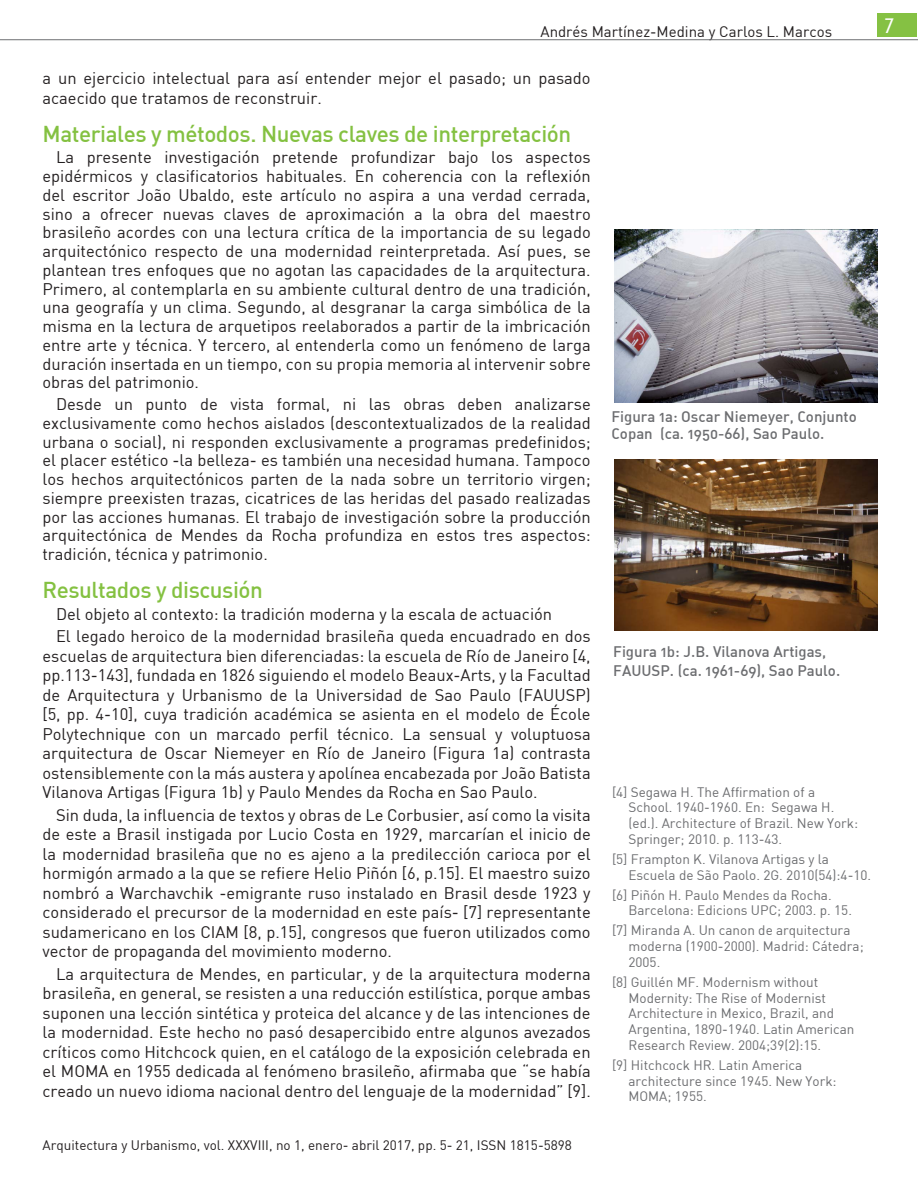
<style>
.page{position:relative;width:918px;height:1188px;background:#fff}
.page>*{position:absolute;margin:0;border:0;box-sizing:border-box;transform-origin:0 0}
.subtitulo_1{font:500 22.5px "DIN";letter-spacing:-.02em;color:#84c141}
.titulo_de_articulo{font:300 19.5px "DIN Neuzeit Grotesk";color:#fff}
.cuerpo_de_texto{font:16.5px/19.5px "DIN";color:#231f20;text-align:justify}
.pie_de_foto{font:15px/16.5px "DIN Medium Alternate";color:#6c6d70}
.t1{font:15px "DIN";color:#231f20}
.notas_bibligraficas{font:13.5px/15.8px "DIN";color:#6c6d70}
.t2{font:13.5px "DIN";color:#231f20}
</style>
<div class="page">
<div style="left:878px;top:14px;width:39px;height:23px;background:#84c141"></div>
<hr style="left:0;top:39px;width:918px;height:1px;background:#6c6d70">
<img style="left:614px;top:230px;width:264px;height:172px">
<img style="left:614px;top:459px;width:264px;height:172px">
<p class="t1" style="left:541px;top:22px;width:293px">Andrés Martínez-Medina y Carlos L. Marcos</p>
<p class="cuerpo_de_texto" style="left:43px;top:68px;width:550px">a un ejercicio intelectual para así entender mejor el pasado; un pasado acaecido que tratamos de reconstruir.</p>
<p class="subtitulo_1" style="left:43px;top:119px;width:530px">Materiales y métodos. Nuevas claves de interpretación</p>
<p class="cuerpo_de_texto" style="left:43px;top:148px;width:550px;line-height:18.8px;text-indent:14px">La presente investigación pretende profundizar bajo los aspectos epidérmicos y clasificatorios habituales. En coherencia con la reflexión del escritor João Ubaldo, este artículo no aspira a una verdad cerrada, sino a ofrecer nuevas claves de aproximación a la obra del maestro brasileño acordes con una lectura crítica de la importancia de su legado arquitectónico respecto de una modernidad reinterpretada. Así pues, se plantean tres enfoques que no agotan las capacidades de la arquitectura.<br>Primero, al contemplarla en su ambiente cultural dentro de una tradición, una geografía y un clima. Segundo, al desgranar la carga simbólica de la misma en la lectura de arquetipos reelaborados a partir de la imbricación entre arte y técnica. Y tercero, al entenderla como un fenómeno de larga duración insertada en un tiempo, con su propia memoria al intervenir sobre obras del patrimonio.</p>
<p class="cuerpo_de_texto" style="left:43px;top:394px;width:550px;line-height:18.8px;text-indent:14px">Desde un punto de vista formal, ni las obras deben analizarse exclusivamente como hechos aislados (descontextualizados de la realidad urbana o social), ni responden exclusivamente a programas predefinidos; el placer estético -la belleza- es también una necesidad humana. Tampoco los hechos arquitectónicos parten de la nada sobre un territorio virgen; siempre preexisten trazas, cicatrices de las heridas del pasado realizadas por las acciones humanas. El trabajo de investigación sobre la producción arquitectónica de Mendes da Rocha profundiza en estos tres aspectos: tradición, técnica y patrimonio.</p>
<p class="subtitulo_1" style="left:43px;top:576px;width:222px">Resultados y discusión</p>
<p class="cuerpo_de_texto" style="left:56px;top:604px;width:498px">Del objeto al contexto: la tradición moderna y la escala de actuación</p>
<p class="cuerpo_de_texto" style="left:43px;top:626px;width:550px;text-indent:14px">El legado heroico de la modernidad brasileña queda encuadrado en dos escuelas de arquitectura bien diferenciadas: la escuela de Río de Janeiro [4, pp.113-143], fundada en 1826 siguiendo el modelo Beaux-Arts, y la Facultad de Arquitectura y Urbanismo de la Universidad de Sao Paulo (FAUUSP) [5, pp. 4-10], cuya tradición académica se asienta en el modelo de École Polytechnique con un marcado perfil técnico. La sensual y voluptuosa arquitectura de Oscar Niemeyer en Río de Janeiro (Figura 1a) contrasta ostensiblemente con la más austera y apolínea encabezada por João Batista Vilanova Artigas (Figura 1b) y Paulo Mendes da Rocha en Sao Paulo.</p>
<p class="cuerpo_de_texto" style="left:43px;top:805px;width:550px;text-indent:14px">Sin duda, la influencia de textos y obras de Le Corbusier, así como la visita de este a Brasil instigada por Lucio Costa en 1929, marcarían el inicio de la modernidad brasileña que no es ajeno a la predilección carioca por el hormigón armado a la que se refiere Helio Piñón [6, p.15]. El maestro suizo nombró a Warchavchik -emigrante ruso instalado en Brasil desde 1923 y considerado el precursor de la modernidad en este país- [7] representante sudamericano en los CIAM [8, p.15], congresos que fueron utilizados como vector de propaganda del movimiento moderno.</p>
<p class="cuerpo_de_texto" style="left:43px;top:964px;width:550px;text-indent:14px">La arquitectura de Mendes, en particular, y de la arquitectura moderna brasileña, en general, se resisten a una reducción estilística, porque ambas suponen una lección sintética y proteica del alcance y de las intenciones de la modernidad. Este hecho no pasó desapercibido entre algunos avezados críticos como Hitchcock quien, en el catálogo de la exposición celebrada en el MOMA en 1955 dedicada al fenómeno brasileño, afirmaba que “se había creado un nuevo idioma nacional dentro del lenguaje de la modernidad” [9].</p>
<p class="t2" style="left:43px;top:1137px;width:531px">Arquitectura y Urbanismo, vol. XXXVIII, no 1, enero- abril 2017, pp. 5- 21, ISSN 1815-5898</p>
<p class="pie_de_foto" style="left:611px;top:408px;width:247px">Figura 1a: Oscar Niemeyer, Conjunto<br>Copan (ca. 1950-66), Sao Paulo.</p>
<p class="pie_de_foto" style="left:613px;top:642px;width:229px;line-height:18.8px">Figura 1b: J.B. Vilanova Artigas,<br>FAUUSP. (ca. 1961-69), Sao Paulo.</p>
<p class="notas_bibligraficas" style="left:628px;top:784px;width:231px;text-indent:-16px">[4] Segawa H. The Affirmation of a School. 1940-1960. En: Segawa H. (ed.). Architecture of Brazil. New York:<br>Springer; 2010. p. 113-43.</p>
<p class="notas_bibligraficas" style="left:628px;top:851px;width:244px;text-indent:-16px">[5] Frampton K. Vilanova Artigas y la<br>Escuela de São Paolo. 2G. 2010(54):4-10.</p>
<p class="notas_bibligraficas" style="left:628px;top:887px;width:225px;text-indent:-16px">[6] Piñón H. Paulo Mendes da Rocha.<br>Barcelona: Edicions UPC; 2003. p. 15.</p>
<p class="notas_bibligraficas" style="left:628px;top:922px;width:237px;text-indent:-16px">[7] Miranda A. Un canon de arquitectura moderna (1900-2000). Madrid: Cátedra;<br>2005.</p>
<p class="notas_bibligraficas" style="left:628px;top:974px;width:228px;text-indent:-16px">[8] Guillén MF. Modernism without Modernity: The Rise of Modernist Architecture in Mexico, Brazil, and Argentina, 1890-1940. Latin American Research Review. 2004;39(2):15.</p>
<p class="notas_bibligraficas" style="left:628px;top:1057px;width:210px;text-indent:-16px">[9] Hitchcock HR. Latin America architecture since 1945. New York:<br>MOMA; 1955.</p>
<p class="titulo_de_articulo" style="left:884px;top:14px;width:12px">7</p>
</div>
